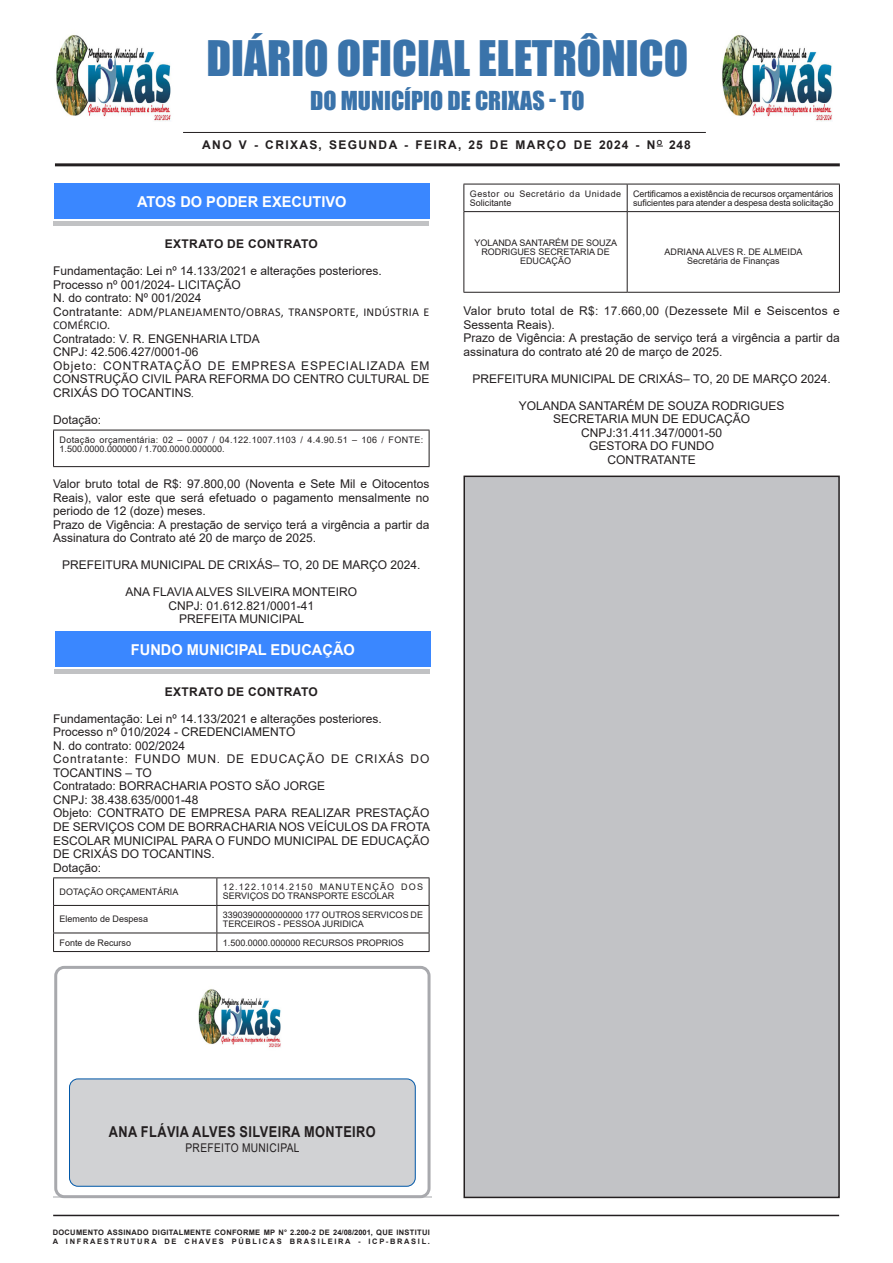
<style>
.page{position:relative;width:893px;height:1263px;background:#fff}
.page>*{position:absolute;margin:0;border:0;box-sizing:border-box;transform-origin:0 0}
.t1{font:45px "Impact";color:#3a73aa}
.t2{font:24px "Impact";color:#3a73aa}
.Chancela{font:700 15px "Arial";color:#fff}
.t3{font:700 15px "Arial";letter-spacing:.035em;color:#231f20;scale:.85 1}
.SEM_PARAGRAFO{font:12px/13.5px "Arial";color:#231f20;text-align:justify}
.CARGO{font:12px "Arial";color:#231f20}
.CIDADE{font:12px "Arial";color:#231f20}
.SEM_PARAGRAFO-2{font:12px/13.5px "Arial";letter-spacing:.02em;color:#231f20}
.SEM_PARAGRAFO-3{font:12px/13.5px "Calibri";letter-spacing:.02em;color:#231f20}
.SEM_PARAGRAFO-4{font:12px/13.5px "Arial";letter-spacing:.065em;color:#231f20}
.TITULOS{font:700 12px "Arial";letter-spacing:.115em;color:#231f20}
.TITULOS-2{font:700 12px "Arial";letter-spacing:.035em;color:#231f20}
.SEM_PARAGRAFO-5{font:12px "Arial";letter-spacing:.035em;color:#231f20;scale:.85 1}
.SEM_PARAGRAFO-6{font:9px/9px "Arial";color:#231f20}
.SEM_PARAGRAFO-7{font:9px/9px "Arial";letter-spacing:.035em;color:#231f20}
.CARGO-2{font:9px/9px "Arial";color:#231f20;text-align:center}
.SEM_PARAGRAFO-8{font:9px/9px "Arial";letter-spacing:.055em;color:#231f20}
.t4{font:700 7.5px "Arial";letter-spacing:.04em;color:#231f20}
.t5{font:700 7.5px "Arial";letter-spacing:.225em;color:#231f20}
.s1{font-family:"Arial"}
.s2{font-family:"Times New Roman";font-style:italic}
</style>
<div class="page">
<hr style="left:53px;top:1215px;width:786px;height:1px;background:#231f20">
<hr style="left:55px;top:163px;width:785px;height:3px;background:#231f20">
<hr style="left:183px;top:132px;width:523px;height:1px;background:#231f20">
<hr style="left:53px;top:1197px;width:379px;height:1px;background:#d1d2d4">
<div style="left:54px;top:966px;width:377px;height:232px;border:3px solid #a8a9ad;border-radius:9px"></div>
<div style="left:70px;top:1079px;width:345px;height:107px;background:#d1d2d4;border-radius:9px"></div>
<div style="left:69px;top:1079px;width:346px;height:107px;border:1px solid #0057a8;border-radius:9px"></div>
<img style="left:198px;top:989px;width:83px;height:59px">
<img style="left:722px;top:35px;width:110px;height:87px">
<img style="left:56px;top:35px;width:115px;height:87px">
<div style="left:53px;top:189px;width:375px;height:37px;background:#c1c2c4"></div>
<div style="left:53px;top:186px;width:375px;height:35px;background:#fff"></div>
<div style="left:54px;top:184px;width:375px;height:35px;background:#3a87ff"></div>
<div style="left:464px;top:476px;width:375px;height:721px;background:#c2c3c6"></div>
<div style="left:463px;top:476px;width:377px;height:722px;border:2px solid #231f20"></div>
<div style="left:54px;top:637px;width:375px;height:37px;background:#c1c2c4"></div>
<div style="left:54px;top:634px;width:375px;height:35px;background:#fff"></div>
<div style="left:55px;top:631px;width:376px;height:36px;background:#3a87ff"></div>
<hr style="left:53px;top:430px;width:376px;height:1px;background:#231f20">
<hr style="left:53px;top:430px;width:1px;height:36px;background:#231f20">
<hr style="left:429px;top:430px;width:1px;height:36px;background:#231f20">
<hr style="left:53px;top:466px;width:376px;height:1px;background:#231f20">
<svg style="left:53px;top:878px;width:1px;height:73px"></svg>
<hr style="left:53px;top:877px;width:164px;height:1px;background:#231f20">
<hr style="left:217px;top:877px;width:212px;height:1px;background:#231f20">
<svg style="left:216px;top:878px;width:1px;height:73px"></svg>
<svg style="left:429px;top:878px;width:1px;height:73px"></svg>
<hr style="left:53px;top:905px;width:164px;height:1px;background:#231f20">
<hr style="left:217px;top:905px;width:212px;height:1px;background:#231f20">
<hr style="left:53px;top:932px;width:164px;height:1px;background:#231f20">
<hr style="left:217px;top:932px;width:212px;height:1px;background:#231f20">
<hr style="left:53px;top:951px;width:164px;height:1px;background:#231f20">
<hr style="left:217px;top:951px;width:212px;height:1px;background:#231f20">
<svg style="left:463px;top:185px;width:1px;height:26px"></svg>
<svg style="left:627px;top:185px;width:1px;height:26px"></svg>
<svg style="left:839px;top:185px;width:1px;height:26px"></svg>
<hr style="left:463px;top:211px;width:164px;height:1px;background:#231f20">
<hr style="left:463px;top:212px;width:1px;height:80px;background:#231f20">
<hr style="left:627px;top:211px;width:213px;height:1px;background:#231f20">
<hr style="left:627px;top:212px;width:1px;height:80px;background:#231f20">
<hr style="left:839px;top:212px;width:1px;height:80px;background:#231f20">
<hr style="left:463px;top:292px;width:164px;height:1px;background:#231f20">
<hr style="left:627px;top:292px;width:213px;height:1px;background:#231f20">
<hr style="left:463px;top:184px;width:164px;height:1px;background:#231f20">
<hr style="left:627px;top:184px;width:213px;height:1px;background:#231f20">
<p class="t1" style="left:206px;top:23px;width:483px">DIÁRIO OFICIAL ELETRÔNICO</p>
<p class="t2" style="left:310px;top:82px;width:276px">DO MUNICÍPIO DE CRIXAS - TO</p>
<p class="TITULOS" style="left:202px;top:137px;width:490px">ANO V - CRIXAS, SEGUNDA - FEIRA, 25 DE MARÇO DE 2024 - N<sup>O</sup> 248</p>
<p class="Chancela" style="left:137px;top:191px;width:211px">ATOS DO PODER EXECUTIVO</p>
<p class="TITULOS-2" style="left:165px;top:235px;width:155px">EXTRATO DE CONTRATO</p>
<p class="SEM_PARAGRAFO" style="left:53px;top:264px;width:330px">Fundamentação: Lei nº 14.133/2021 e alterações posteriores.</p>
<p class="SEM_PARAGRAFO" style="left:53px;top:278px;width:189px">Processo nº 001/2024- LICITAÇÃO</p>
<p class="SEM_PARAGRAFO" style="left:53px;top:291px;width:150px">N. do contrato: Nº 001/2024</p>
<p class="SEM_PARAGRAFO-3" style="left:53px;top:305px;width:378px"><span class="s1">Contratante:</span> ADM/PLANEJAMENTO/OBRAS, TRANSPORTE, INDÚSTRIA E<br>COMÉRCIO.</p>
<p class="SEM_PARAGRAFO" style="left:53px;top:332px;width:208px">Contratado: V. R. ENGENHARIA LTDA</p>
<p class="SEM_PARAGRAFO" style="left:53px;top:345px;width:147px">CNPJ: 42.506.427/0001-06</p>
<p class="SEM_PARAGRAFO" style="left:53px;top:359px;width:378px">Objeto: CONTRATAÇÃO DE EMPRESA ESPECIALIZADA EM CONSTRUÇÃO CIVIL PARA REFORMA DO CENTRO CULTURAL DE CRIXÁS DO TOCANTINS<span class="s2">.</span></p>
<p class="SEM_PARAGRAFO" style="left:53px;top:413px;width:50px">Dotação:</p>
<p class="SEM_PARAGRAFO-7" style="left:60px;top:435px;width:365px">Dotação orçamentária: 02 – 0007 / 04.122.1007.1103 / 4.4.90.51 – 106 / FONTE:<br>1.500.0000.000000 / 1.700.0000.000000.</p>
<p class="SEM_PARAGRAFO" style="left:53px;top:477px;width:378px">Valor bruto total de R$: 97.800,00 (Noventa e Sete Mil e Oitocentos Reais), valor este que será efetuado o pagamento mensalmente no periodo de 12 (doze) meses.</p>
<p class="SEM_PARAGRAFO" style="left:53px;top:517px;width:378px">Prazo de Vigência: A prestação de serviço terá a virgência a partir da<br>Assinatura do Contrato até 20 de março de 2025.</p>
<p class="CIDADE" style="left:62px;top:556px;width:360px">PREFEITURA MUNICIPAL DE CRIXÁS– TO, 20 DE MARÇO 2024.</p>
<p class="CARGO" style="left:126px;top:583px;width:233px">ANA FLAVIA ALVES SILVEIRA MONTEIRO</p>
<p class="CARGO" style="left:169px;top:597px;width:147px">CNPJ: 01.612.821/0001-41</p>
<p class="CARGO" style="left:179px;top:610px;width:126px">PREFEITA MUNICIPAL</p>
<p class="Chancela" style="left:131px;top:639px;width:226px">FUNDO MUNICIPAL EDUCAÇÃO</p>
<p class="TITULOS-2" style="left:165px;top:683px;width:155px">EXTRATO DE CONTRATO</p>
<p class="SEM_PARAGRAFO" style="left:53px;top:712px;width:330px">Fundamentação: Lei nº 14.133/2021 e alterações posteriores.</p>
<p class="SEM_PARAGRAFO" style="left:53px;top:725px;width:244px">Processo nº 010/2024 - CREDENCIAMENTO</p>
<p class="SEM_PARAGRAFO" style="left:53px;top:739px;width:134px">N. do contrato: 002/2024</p>
<p class="SEM_PARAGRAFO-4" style="left:53px;top:752px;width:378px">Contratante: FUNDO MUN. DE EDUCAÇÃO DE CRIXÁS DO<br>TOCANTINS – TO</p>
<p class="SEM_PARAGRAFO" style="left:53px;top:779px;width:273px">Contratado: BORRACHARIA POSTO SÃO JORGE</p>
<p class="SEM_PARAGRAFO" style="left:53px;top:793px;width:147px">CNPJ: 38.438.635/0001-48</p>
<p class="SEM_PARAGRAFO" style="left:53px;top:806px;width:378px">Objeto: CONTRATO DE EMPRESA PARA REALIZAR PRESTAÇÃO DE SERVIÇOS COM DE BORRACHARIA NOS VEÍCULOS DA FROTA ESCOLAR MUNICIPAL PARA O FUNDO MUNICIPAL DE EDUCAÇÃO DE CRIXÁS DO TOCANTINS.</p>
<p class="SEM_PARAGRAFO" style="left:53px;top:860px;width:50px">Dotação:</p>
<p class="SEM_PARAGRAFO-6" style="left:60px;top:887px;width:120px">DOTAÇÃO ORÇAMENTÁRIA</p>
<p class="SEM_PARAGRAFO-6" style="left:223px;top:883px;width:202px">12.122.1014.2150 MANUTENÇÃO DOS<br>SERVIÇOS DO TRANSPORTE ESCOLAR</p>
<p class="SEM_PARAGRAFO-6" style="left:60px;top:915px;width:90px">Elemento de Despesa</p>
<p class="SEM_PARAGRAFO-6" style="left:223px;top:910px;width:202px">3390390000000000 177 OUTROS SERVICOS DE<br>TERCEIROS - PESSOA JURIDICA</p>
<p class="SEM_PARAGRAFO-6" style="left:60px;top:938px;width:73px">Fonte de Recurso</p>
<p class="SEM_PARAGRAFO-6" style="left:223px;top:938px;width:183px">1.500.0000.000000 RECURSOS PROPRIOS</p>
<p class="SEM_PARAGRAFO-8" style="left:470px;top:189px;width:153px">Gestor ou Secretário da Unidade<br>Solicitante</p>
<p class="SEM_PARAGRAFO-6" style="left:633px;top:189px;width:202px">Certificamos a existência de recursos orçamentários suficientes para atender a despesa desta solicitação</p>
<p class="CARGO-2" style="left:474px;top:238px;width:144px">YOLANDA SANTARÉM DE SOUZA<br>RODRIGUES SECRETARIA DE<br>EDUCAÇÃO</p>
<p class="CARGO-2" style="left:665px;top:247px;width:139px">ADRIANA ALVES R. DE ALMEIDA</p>
<p class="CARGO-2" style="left:687px;top:256px;width:94px">Secretária de Finanças</p>
<p class="SEM_PARAGRAFO-2" style="left:463px;top:304px;width:378px">Valor bruto total de R$: 17.660,00 (Dezessete Mil e Seiscentos e<br>Sessenta Reais).</p>
<p class="SEM_PARAGRAFO" style="left:463px;top:331px;width:378px">Prazo de Vigência: A prestação de serviço terá a virgência a partir da assinatura do contrato até 20 de março de 2025.</p>
<p class="CIDADE" style="left:472px;top:370px;width:360px">PREFEITURA MUNICIPAL DE CRIXÁS– TO, 20 DE MARÇO 2024.</p>
<p class="CARGO" style="left:519px;top:397px;width:267px">YOLANDA SANTARÉM DE SOUZA RODRIGUES</p>
<p class="CARGO" style="left:553px;top:411px;width:199px">SECRETARIA MUN DE EDUCAÇÃO</p>
<p class="CARGO" style="left:581px;top:424px;width:143px">CNPJ:31.411.347/0001-50</p>
<p class="CARGO" style="left:589px;top:438px;width:127px">GESTORA DO FUNDO</p>
<p class="CARGO" style="left:607px;top:451px;width:90px">CONTRATANTE</p>
<p class="t3" style="left:109px;top:1121px;width:316px">ANA FLÁVIA ALVES SILVEIRA MONTEIRO</p>
<p class="SEM_PARAGRAFO-5" style="left:185px;top:1139px;width:136px">PREFEITO MUNICIPAL</p>
<p class="t4" style="left:53px;top:1227px;width:379px">DOCUMENTO ASSINADO DIGITALMENTE CONFORME MP N° 2.200-2 DE 24/08/2001, QUE INSTITUI</p>
<p class="t5" style="left:53px;top:1236px;width:379px">A INFRAESTRUTURA DE CHAVES PÚBLICAS BRASILEIRA - ICP-BRASIL.</p>
</div>
